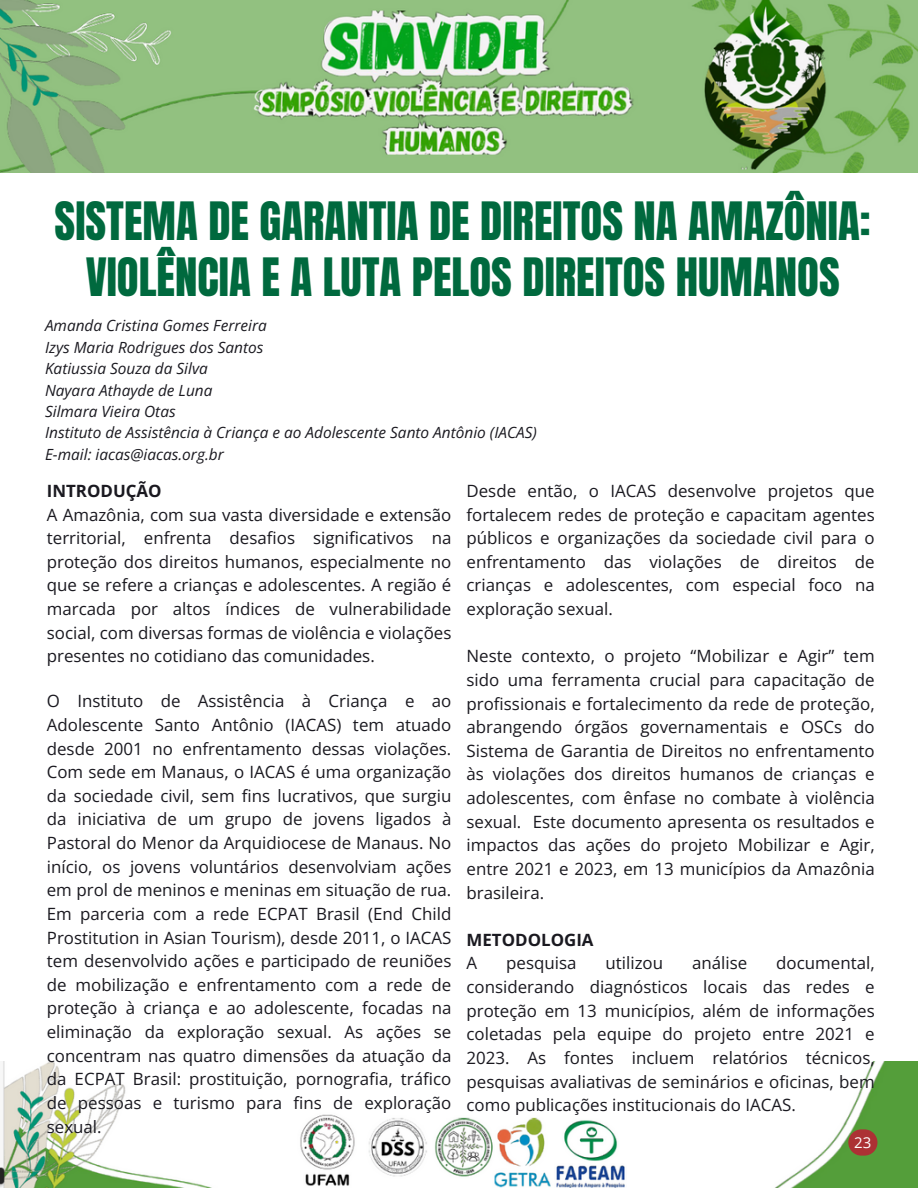
<style>
.page{position:relative;width:918px;height:1188px;background:#fff}
.page>*{position:absolute;margin:0;border:0;box-sizing:border-box;transform-origin:0 0}
.t1{font:45px/56.2px "Anton";color:#00693e;text-align:center}
.t2{font:16.95px/23.7px "Open Sans";color:#1a1920;text-align:justify}
.t3{font:700 16.95px/23.7px "Open Sans";color:#1a1920}
.t4{font:italic 15.45px/21.3px "Open Sans";color:#1a1920}
.t5{font:15px "Open Sans";color:#fff}
.s1{font-weight:400}
.s2{font-weight:700}
</style>
<div class="page">
<img style="left:0;top:0;width:918px;height:172px">
<img style="left:0;top:1061px;width:918px;height:127px">
<svg style="left:848px;top:1129px;width:29px;height:27px"></svg>
<p class="t1" style="left:55px;top:194px;width:818px">SISTEMA DE GARANTIA DE DIREITOS NA AMAZÔNIA:<br>VIOLÊNCIA E A LUTA PELOS DIREITOS HUMANOS</p>
<h2 class="t4" style="left:45px;top:315px;width:493px">Amanda Cristina Gomes Ferreira<br>Izys Maria Rodrigues dos Santos<br>Katiussia Souza da Silva<br>Nayara Athayde de Luna<br>Silmara Vieira Otas<br>Instituto de Assistência à Criança e ao Adolescente Santo Antônio (IACAS)<br>E-mail: iacas@iacas.org.br</h2>
<h2 class="t2" style="left:467px;top:478px;width:410px">Desde então, o IACAS desenvolve projetos que fortalecem redes de proteção e capacitam agentes públicos e organizações da sociedade civil para o enfrentamento das violações de direitos de crianças e adolescentes, com especial foco na exploração sexual.</h2>
<h2 class="t2" style="left:467px;top:644px;width:410px">Neste contexto, o projeto “Mobilizar e Agir” tem sido uma ferramenta crucial para capacitação de profissionais e fortalecimento da rede de proteção, abrangendo órgãos governamentais e OSCs do Sistema de Garantia de Direitos no enfrentamento às violações dos direitos humanos de crianças e adolescentes, com ênfase no combate à violência sexual. Este documento apresenta os resultados e impactos das ações do projeto Mobilizar e Agir, entre 2021 e 2023, em 13 municípios da Amazônia brasileira.</h2>
<h2 class="t3" style="left:467px;top:927px;width:129px">METODOLOGIA<br><span class="s1">A</span></h2>
<h1 class="t2" style="left:47px;top:478px;width:406px;text-align:left"><span class="s2">INTRODUÇÃO<br></span>A Amazônia, com sua vasta diversidade e extensão territorial, enfrenta desafios significativos na proteção dos direitos humanos, especialmente no que se refere a crianças e adolescentes. A região é marcada por altos índices de vulnerabilidade social, com diversas formas de violência e violações presentes no cotidiano das comunidades.</h1>
<h2 class="t2" style="left:47px;top:689px;width:406px">O Instituto de Assistência à Criança e ao Adolescente Santo Antônio (IACAS) tem atuado desde 2001 no enfrentamento dessas violações.<br>Com sede em Manaus, o IACAS é uma organização da sociedade civil, sem fins lucrativos, que surgiu da iniciativa de um grupo de jovens ligados à Pastoral do Menor da Arquidiocese de Manaus. No início, os jovens voluntários desenvolviam ações em prol de meninos e meninas em situação de rua.<br>Em parceria com a rede ECPAT Brasil (End Child Prostitution in Asian Tourism), desde 2011, o IACAS tem desenvolvido ações e participado de reuniões de mobilização e enfrentamento com a rede de proteção à criança e ao adolescente, focadas na eliminação da exploração sexual. As ações se concentram nas quatro dimensões da atuação da da ECPAT Brasil: prostituição, pornografia, tráfico de pessoas e turismo para fins de exploração sexual.</h2>
<h2 class="t2" style="left:506px;top:951px;width:72px">pesquisa</h2>
<h2 class="t2" style="left:606px;top:951px;width:59px">utilizou</h2>
<h2 class="t2" style="left:692px;top:951px;width:57px">análise</h2>
<h2 class="t2" style="left:467px;top:951px;width:410px;text-indent:310px">documental, considerando diagnósticos locais das redes e proteção em 13 municípios, além de informações coletadas pela equipe do projeto entre 2021 e 2023. As fontes incluem relatórios técnicos, pesquisas avaliativas de seminários e oficinas, bem como publicações institucionais do IACAS.</h2>
<p class="t5" style="left:854px;top:1132px;width:19px">23</p>
</div>
